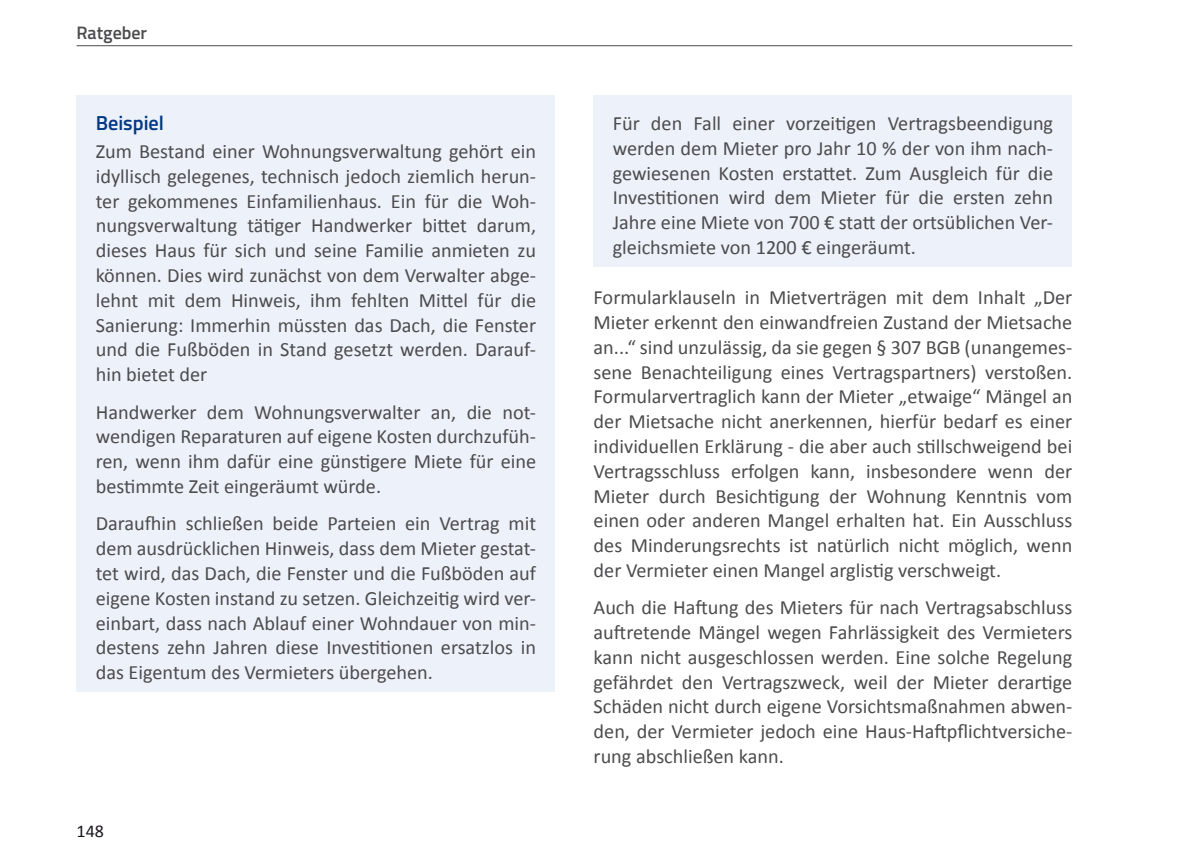
<style>
.page{position:relative;width:1200px;height:862px;background:#fff}
.page>*{position:absolute;margin:0;border:0;box-sizing:border-box;transform-origin:0 0}
.t1{font:20.25px/24.8px "Calibri";color:#4c4c4e;text-align:justify}
.t2{font:600 20.25px "Titillium";color:#003883}
.t3{font:600 18px "Titillium";color:#4c4c4e}
.t4{font:18px "Calibri";color:#1a171c}
</style>
<div class="page">
<hr style="left:77px;top:45px;width:994px;height:1px;background:#4c4c4e">
<div style="left:77px;top:96px;width:478px;height:595px;background:#edf1f9"></div>
<div style="left:593px;top:96px;width:478px;height:170px;background:#edf1f9"></div>
<p class="t3" style="left:77px;top:19px;width:72px">Ratgeber</p>
<p class="t2" style="left:96px;top:108px;width:70px">Beispiel</p>
<p class="t1" style="left:96px;top:138px;width:442px">Zum Bestand einer Wohnungsverwaltung gehört ein idyllisch gelegenes, technisch jedoch ziemlich herun&shy;ter gekommenes Einfamilienhaus. Ein für die Woh&shy;nungsverwaltung tätiger Handwerker bittet darum, dieses Haus für sich und seine Familie anmieten zu können. Dies wird zunächst von dem Verwalter abge&shy;lehnt mit dem Hinweis, ihm fehlten Mittel für die Sanierung: Immerhin müssten das Dach, die Fenster und die Fußböden in Stand gesetzt werden. Darauf&shy;hin bietet der</p>
<p class="t1" style="left:96px;top:398px;width:442px">Handwerker dem Wohnungsverwalter an, die not&shy;wendigen Reparaturen auf eigene Kosten durchzufüh&shy;ren, wenn ihm dafür eine günstigere Miete für eine bestimmte Zeit eingeräumt würde.</p>
<p class="t1" style="left:96px;top:510px;width:442px">Daraufhin schließen beide Parteien ein Vertrag mit dem ausdrücklichen Hinweis, dass dem Mieter gestat&shy;tet wird, das Dach, die Fenster und die Fußböden auf eigene Kosten instand zu setzen. Gleichzeitig wird ver&shy;einbart, dass nach Ablauf einer Wohndauer von min&shy;destens zehn Jahren diese Investitionen ersatzlos in das Eigentum des Vermieters übergehen.</p>
<p class="t4" style="left:77px;top:819px;width:29px">148</p>
<p class="t1" style="left:612px;top:110px;width:442px">Für den Fall einer vorzeitigen Vertragsbeendigung werden dem Mieter pro Jahr 10 % der von ihm nach&shy;gewiesenen Kosten erstattet. Zum Ausgleich für die Investitionen wird dem Mieter für die ersten zehn Jahre eine Miete von 700 € statt der ortsüblichen Ver&shy;gleichsmiete von 1200 € eingeräumt.</p>
<p class="t1" style="left:593px;top:284px;width:480px">Formularklauseln in Mietverträgen mit dem Inhalt „Der Mieter erkennt den einwandfreien Zustand der Mietsache an...“ sind unzulässig, da sie gegen § 307 BGB (unangemes&shy;sene Benachteiligung eines Vertragspartners) verstoßen.<br>Formularvertraglich kann der Mieter „etwaige“ Mängel an der Mietsache nicht anerkennen, hierfür bedarf es einer individuellen Erklärung - die aber auch stillschweigend bei Vertragsschluss erfolgen kann, insbesondere wenn der Mieter durch Besichtigung der Wohnung Kenntnis vom einen oder anderen Mangel erhalten hat. Ein Ausschluss des Minderungsrechts ist natürlich nicht möglich, wenn der Vermieter einen Mangel arglistig verschweigt.</p>
<p class="t1" style="left:593px;top:594px;width:480px">Auch die Haftung des Mieters für nach Vertragsabschluss auftretende Mängel wegen Fahrlässigkeit des Vermieters kann nicht ausgeschlossen werden. Eine solche Regelung gefährdet den Vertragszweck, weil der Mieter derartige Schäden nicht durch eigene Vorsichtsmaßnahmen abwen&shy;den, der Vermieter jedoch eine Haus-Haftpflichtversiche&shy;rung abschließen kann.</p>
</div>
